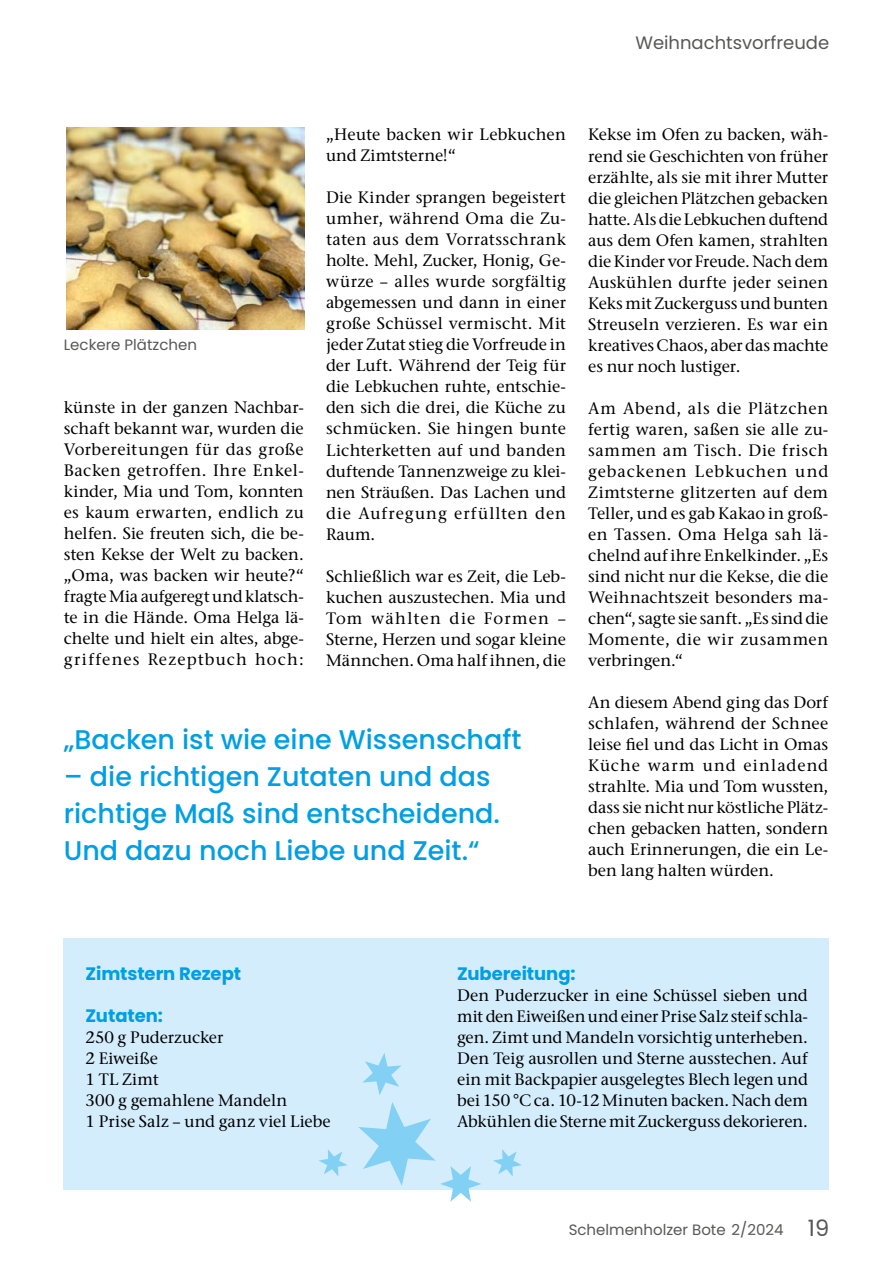
<style>
.page{position:relative;width:893px;height:1263px;background:#fff}
.page>*{position:absolute;margin:0;border:0;box-sizing:border-box;transform-origin:0 0}
.t1{font:500 27px/36.8px "Poppins";color:#009fe3}
.t2{font:700 18px "Poppins";color:#009fe3}
.t3{font:18px "Poppins";color:#575756}
.t4{font:500 16.5px/21px "Stone Serif ITC Pro";letter-spacing:.005em;color:#000;text-align:justify}
.t5{font:15px "Poppins";color:#575756}
.s1{font-size:22.5px}
</style>
<div class="page">
<div style="left:64px;top:938px;width:765px;height:252px;background:#d4edfc"></div>
<img style="left:66px;top:128px;width:239px;height:201px">
<svg style="left:362px;top:1053px;width:40px;height:42px"></svg>
<svg style="left:493px;top:1149px;width:29px;height:27px"></svg>
<svg style="left:319px;top:1149px;width:28px;height:27px"></svg>
<svg style="left:358px;top:1102px;width:123px;height:100px"></svg>
<p class="t3" style="left:635px;top:32px;width:195px">Weihnachtsvorfreude</p>
<p class="t5" style="left:64px;top:336px;width:135px">Leckere Plätzchen</p>
<p class="t4" style="left:64px;top:397px;width:242px">künste in der ganzen Nachbar&shy;schaft bekannt war, wurden die Vorbereitungen für das große Backen getroffen. Ihre Enkel&shy;kinder, Mia und Tom, konnten es kaum erwarten, endlich zu helfen. Sie freuten sich, die be&shy;sten Kekse der Welt zu backen. „Oma, was backen wir heute?“ fragte Mia aufgeregt und klatsch&shy;te in die Hände. Oma Helga lä&shy;chelte und hielt ein altes, abge&shy;griffenes Rezeptbuch hoch:</p>
<p class="t4" style="left:326px;top:124px;width:241px">„Heute backen wir Lebkuchen und Zimtsterne!“</p>
<p class="t4" style="left:326px;top:187px;width:242px">Die Kinder sprangen begeistert umher, während Oma die Zu&shy;taten aus dem Vorratsschrank holte. Mehl, Zucker, Honig, Ge&shy;würze – alles wurde sorgfältig abgemessen und dann in einer große Schüssel vermischt. Mit jeder Zutat stieg die Vorfreude in der Luft. Während der Teig für die Lebkuchen ruhte, entschie&shy;den sich die drei, die Küche zu schmücken. Sie hingen bunte Lichterketten auf und banden duftende Tannenzweige zu klei&shy;nen Sträußen. Das Lachen und die Aufregung erfüllten den Raum.</p>
<p class="t4" style="left:326px;top:565px;width:242px">Schließlich war es Zeit, die Leb&shy;kuchen auszustechen. Mia und Tom wählten die Formen – Sterne, Herzen und sogar kleine Männchen. Oma half ihnen, die</p>
<h1 class="t1" style="left:64px;top:722px;width:459px">„Backen ist wie eine Wissenschaft</h1>
<h1 class="t1" style="left:64px;top:758px;width:438px">– die richtigen Zutaten und das richtige Maß sind entscheidend.<br>Und dazu noch Liebe und Zeit.“</h1>
<p class="t4" style="left:588px;top:124px;width:242px">Kekse im Ofen zu backen, wäh&shy;rend sie Geschichten von früher erzählte, als sie mit ihrer Mutter die gleichen Plätzchen gebacken hatte. Als die Lebkuchen duftend aus dem Ofen kamen, strahlten die Kinder vor Freude. Nach dem Auskühlen durfte jeder seinen Keks mit Zuckerguss und bunten Streuseln verzieren. Es war ein kreatives Chaos, aber das machte es nur noch lustiger.</p>
<p class="t4" style="left:588px;top:397px;width:242px">Am Abend, als die Plätzchen fertig waren, saßen sie alle zu&shy;sammen am Tisch. Die frisch gebackenen Lebkuchen und Zimtsterne glitzerten auf dem Teller, und es gab Kakao in groß&shy;en Tassen. Oma Helga sah lä&shy;chelnd auf ihre Enkelkinder. „Es sind nicht nur die Kekse, die die Weihnachtszeit besonders ma&shy;chen“, sagte sie sanft. „Es sind die Momente, die wir zusammen verbringen.“</p>
<p class="t4" style="left:588px;top:691px;width:242px">An diesem Abend ging das Dorf schlafen, während der Schnee leise fiel und das Licht in Omas Küche warm und einladend strahlte. Mia und Tom wussten, dass sie nicht nur köstliche Plätz&shy;chen gebacken hatten, sondern auch Erinnerungen, die ein Le&shy;ben lang halten würden.</p>
<p class="t2" style="left:86px;top:964px;width:157px">Zimtstern Rezept</p>
<p class="t2" style="left:86px;top:1006px;width:79px">Zutaten:</p>
<p class="t4" style="left:86px;top:1027px;width:246px;text-align:left">250 g Puderzucker<br>2 Eiweiße<br>1 TL Zimt<br>300 g gemahlene Mandeln<br>1 Prise Salz – und ganz viel Liebe</p>
<p class="t2" style="left:457px;top:964px;width:120px">Zubereitung:</p>
<p class="t4" style="left:457px;top:985px;width:352px">Den Puderzucker in eine Schüssel sieben und mit den Eiweißen und einer Prise Salz steif schla&shy;gen. Zimt und Mandeln vorsichtig unterheben.<br>Den Teig ausrollen und Sterne ausstechen. Auf ein mit Backpapier ausgelegtes Blech legen und bei 150 °C ca. 10-12 Minuten backen. Nach dem Abkühlen die Sterne mit Zuckerguss dekorieren.</p>
<p class="t5" style="left:569px;top:1221px;width:262px">Schelmenholzer Bote 2/2024 <span class="s1">19</span></p>
</div>
